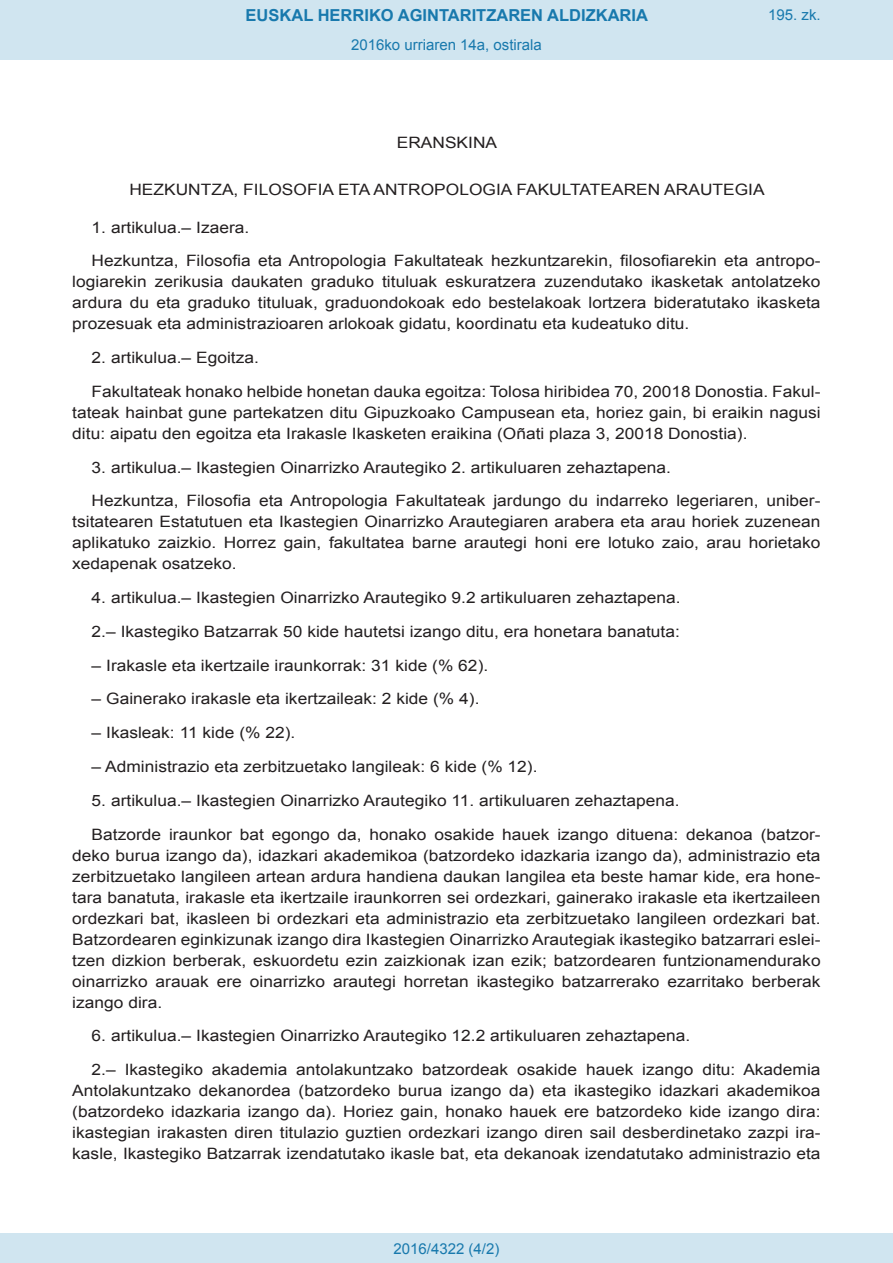
<style>
.page{position:relative;width:893px;height:1263px;background:#fff}
.page>*{position:absolute;margin:0;border:0;box-sizing:border-box;transform-origin:0 0}
.t1{font:700 16.5px "Arial";color:#1879ad}
.BOPVDetalle{font:15.6px/21px "Arial";color:#231f20;text-align:justify;scale:1.11 1}
.BOPVClave{font:15.6px "Arial";color:#231f20;scale:1.11 1}
.Paginacion_Centro{font:15px "Arial";color:#1879ad}
</style>
<div class="page">
<div style="left:0;top:0;width:893px;height:60px;background:#d0e5f0"></div>
<div style="left:0;top:1233px;width:893px;height:30px;background:#d0e5f0"></div>
<p class="t1" style="left:246px;top:4px;width:404px">EUSKAL HERRIKO AGINTARITZAREN ALDIZKARIA</p>
<p class="Paginacion_Centro" style="left:351px;top:35px;width:192px">2016ko urriaren 14a, ostirala</p>
<p class="Paginacion_Centro" style="left:768px;top:5px;width:54px">195. zk.</p>
<p class="BOPVClave" style="left:397px;top:132px;width:92px">ERANSKINA</p>
<p class="BOPVClave" style="left:129px;top:179px;width:574px">HEZKUNTZA, FILOSOFIA ETA ANTROPOLOGIA FAKULTATEAREN ARAUTEGIA</p>
<p class="BOPVDetalle" style="left:92px;top:217px;width:144px">1. artikulua.– Izaera.</p>
<p class="BOPVDetalle" style="left:72px;top:251px;width:676px;text-indent:19px">Hezkuntza, Filosofia eta Antropologia Fakultateak hezkuntzarekin, filosofiarekin eta antropo&shy;logiarekin zerikusia daukaten graduko tituluak eskuratzera zuzendutako ikasketak antolatzeko ardura du eta graduko tituluak, graduondokoak edo bestelakoak lortzera bideratutako ikasketa prozesuak eta administrazioaren arlokoak gidatu, koordinatu eta kudeatuko ditu.</p>
<p class="BOPVDetalle" style="left:92px;top:347px;width:152px">2. artikulua.– Egoitza.</p>
<p class="BOPVDetalle" style="left:72px;top:381px;width:676px;text-indent:19px">Fakultateak honako helbide honetan dauka egoitza: Tolosa hiribidea 70, 20018 Donostia. Fakul&shy;tateak hainbat gune partekatzen ditu Gipuzkoako Campusean eta, horiez gain, bi eraikin nagusi ditu: aipatu den egoitza eta Irakasle Ikasketen eraikina (Oñati plaza 3, 20018 Donostia).</p>
<p class="BOPVDetalle" style="left:92px;top:457px;width:523px">3. artikulua.– Ikastegien Oinarrizko Arautegiko 2. artikuluaren zehaztapena.</p>
<p class="BOPVDetalle" style="left:72px;top:491px;width:676px;text-indent:19px">Hezkuntza, Filosofia eta Antropologia Fakultateak jardungo du indarreko legeriaren, uniber&shy;tsitatearen Estatutuen eta Ikastegien Oinarrizko Arautegiaren arabera eta arau horiek zuzenean aplikatuko zaizkio. Horrez gain, fakultatea barne arautegi honi ere lotuko zaio, arau horietako xedapenak osatzeko.</p>
<p class="BOPVDetalle" style="left:92px;top:587px;width:532px">4. artikulua.– Ikastegien Oinarrizko Arautegiko 9.2 artikuluaren zehaztapena.</p>
<p class="BOPVDetalle" style="left:92px;top:621px;width:531px">2.– Ikastegiko Batzarrak 50 kide hautetsi izango ditu, era honetara banatuta:</p>
<p class="BOPVDetalle" style="left:92px;top:655px;width:359px">– Irakasle eta ikertzaile iraunkorrak: 31 kide (% 62).</p>
<p class="BOPVDetalle" style="left:92px;top:689px;width:351px">– Gainerako irakasle eta ikertzaileak: 2 kide (% 4).</p>
<p class="BOPVDetalle" style="left:92px;top:722px;width:185px">– Ikasleak: 11 kide (% 22).</p>
<p class="BOPVDetalle" style="left:92px;top:756px;width:403px">– Administrazio eta zerbitzuetako langileak: 6 kide (% 12).</p>
<p class="BOPVDetalle" style="left:92px;top:790px;width:531px">5. artikulua.– Ikastegien Oinarrizko Arautegiko 11. artikuluaren zehaztapena.</p>
<p class="BOPVDetalle" style="left:72px;top:824px;width:676px;text-indent:19px">Batzorde iraunkor bat egongo da, honako osakide hauek izango dituena: dekanoa (batzor&shy;deko burua izango da), idazkari akademikoa (batzordeko idazkaria izango da), administrazio eta zerbitzuetako langileen artean ardura handiena daukan langilea eta beste hamar kide, era hone&shy;tara banatuta, irakasle eta ikertzaile iraunkorren sei ordezkari, gainerako irakasle eta ikertzaileen ordezkari bat, ikasleen bi ordezkari eta administrazio eta zerbitzuetako langileen ordezkari bat.<br>Batzordearen eginkizunak izango dira Ikastegien Oinarrizko Arautegiak ikastegiko batzarrari eslei&shy;tzen dizkion berberak, eskuordetu ezin zaizkionak izan ezik; batzordearen funtzionamendurako oinarrizko arauak ere oinarrizko arautegi horretan ikastegiko batzarrerako ezarritako berberak izango dira.</p>
<p class="BOPVDetalle" style="left:92px;top:1025px;width:541px">6. artikulua.– Ikastegien Oinarrizko Arautegiko 12.2 artikuluaren zehaztapena.</p>
<p class="BOPVDetalle" style="left:72px;top:1059px;width:676px;text-indent:19px">2.– Ikastegiko akademia antolakuntzako batzordeak osakide hauek izango ditu: Akademia Antolakuntzako dekanordea (batzordeko burua izango da) eta ikastegiko idazkari akademikoa (batzordeko idazkaria izango da). Horiez gain, honako hauek ere batzordeko kide izango dira: ikastegian irakasten diren titulazio guztien ordezkari izango diren sail desberdinetako zazpi ira&shy;kasle, Ikastegiko Batzarrak izendatutako ikasle bat, eta dekanoak izendatutako administrazio eta</p>
<p class="Paginacion_Centro" style="left:393px;top:1238px;width:107px">2016/4322 (4/2)</p>
</div>
